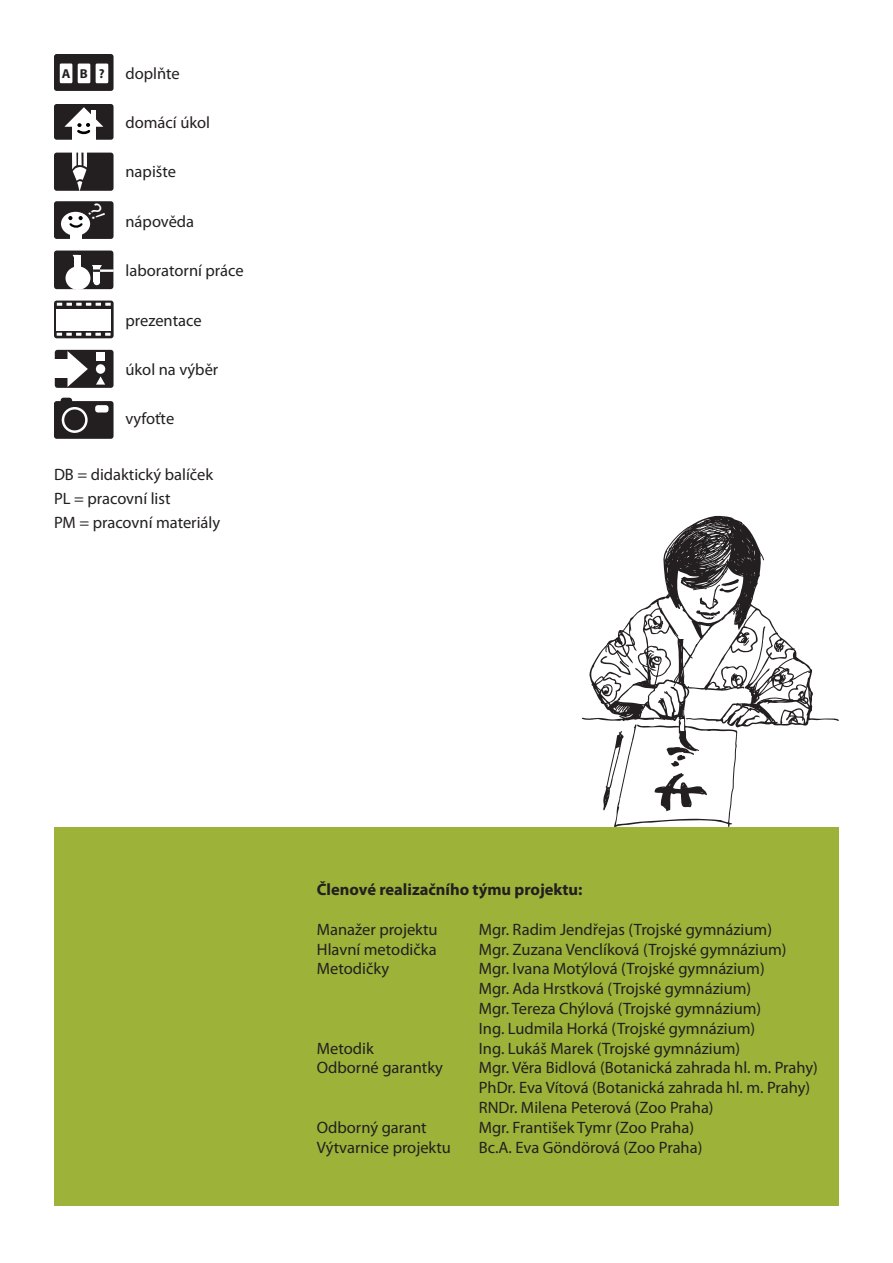
<style>
.page{position:relative;width:893px;height:1263px;background:#fff}
.page>*{position:absolute;margin:0;border:0;box-sizing:border-box;transform-origin:0 0}
.t1{font:16.5px "Myriad Pro";color:#231f20}
.t2{font:700 16.5px "Myriad Pro";color:#231f20}
.t3{font:700 12.9px "Myriad Pro";color:#231f20}
</style>
<div class="page">
<div style="left:54px;top:827px;width:785px;height:379px;background:#9cb239"></div>
<svg style="left:582px;top:515px;width:257px;height:312px"></svg>
<div style="left:54px;top:401px;width:60px;height:38px;background:#231f20;border-radius:3px"></div>
<svg style="left:62px;top:407px;width:26px;height:26px"></svg>
<div style="left:95px;top:405px;width:14px;height:7px;background:#fff;border-radius:3px"></div>
<div style="left:61px;top:398px;width:11px;height:6px;background:#231f20;border-radius:3px"></div>
<div style="left:64px;top:409px;width:21px;height:21px;background:#231f20;border-radius:50%"></div>
<div style="left:54px;top:201px;width:60px;height:38px;background:#231f20;border-radius:3px"></div>
<div style="left:70px;top:220px;width:12px;height:20px;background:#fff"></div>
<div style="left:61px;top:212px;width:29px;height:24px;background:#fff;border-radius:50%"></div>
<div style="left:55px;top:350px;width:59px;height:38px;background:#231f20;border-radius:3px"></div>
<div style="left:54px;top:360px;width:17px;height:18px;background:#fff"></div>
<svg style="left:67px;top:351px;width:38px;height:36px"></svg>
<div style="left:54px;top:153px;width:60px;height:38px;background:#231f20;border-radius:3px"></div>
<svg style="left:72px;top:152px;width:15px;height:39px"></svg>
<div style="left:54px;top:104px;width:60px;height:36px;background:#231f20;border-radius:3px"></div>
<div style="left:72px;top:123px;width:24px;height:17px;background:#fff"></div>
<svg style="left:64px;top:107px;width:39px;height:26px"></svg>
<div style="left:91px;top:111px;width:5px;height:10px;background:#fff"></div>
<svg style="left:54px;top:301px;width:60px;height:37px"></svg>
<div style="left:57px;top:309px;width:54px;height:21px;background:#fff"></div>
<svg style="left:57px;top:303px;width:54px;height:3px"></svg>
<svg style="left:57px;top:333px;width:54px;height:3px"></svg>
<div style="left:54px;top:54px;width:60px;height:37px;background:#231f20;border-radius:3px"></div>
<div style="left:60px;top:64px;width:12px;height:19px;background:#fff"></div>
<div style="left:78px;top:64px;width:12px;height:19px;background:#fff"></div>
<div style="left:96px;top:64px;width:12px;height:19px;background:#fff"></div>
<div style="left:54px;top:251px;width:59px;height:38px;background:#231f20;border-radius:3px"></div>
<svg style="left:94px;top:282px;width:6px;height:3px"></svg>
<div style="left:66px;top:266px;width:24px;height:24px;background:#fff;border-radius:50%"></div>
<div style="left:75px;top:255px;width:6px;height:20px;background:#fff"></div>
<div style="left:94px;top:265px;width:6px;height:17px;background:#fff"></div>
<svg style="left:92px;top:265px;width:10px;height:7px"></svg>
<hr style="left:100px;top:269px;width:14px;height:3px;background:#fff">
<svg style="left:67px;top:211px;width:24px;height:16px"></svg>
<p class="t3" style="left:62px;top:65px;width:45px">AB?</p>
<p class="t1" style="left:125px;top:63px;width:56px">doplňte</p>
<p class="t1" style="left:125px;top:112px;width:86px">domácí úkol</p>
<p class="t1" style="left:125px;top:162px;width:52px">napište</p>
<p class="t1" style="left:125px;top:211px;width:70px">nápověda</p>
<p class="t1" style="left:126px;top:261px;width:120px">laboratorní práce</p>
<p class="t1" style="left:126px;top:310px;width:78px">prezentace</p>
<p class="t1" style="left:125px;top:359px;width:94px">úkol na výběr</p>
<p class="t1" style="left:125px;top:409px;width:50px">vyfoťte</p>
<p class="t1" style="left:54px;top:464px;width:161px">DB = didaktický balíček</p>
<p class="t1" style="left:54px;top:488px;width:118px">PL = pracovní list</p>
<p class="t1" style="left:54px;top:512px;width:168px">PM = pracovní materiály</p>
<p class="t2" style="left:317px;top:879px;width:267px">Členové realizačního týmu projektu:</p>
<p class="t1" style="left:317px;top:919px;width:122px">Manažer projektu</p>
<p class="t1" style="left:479px;top:919px;width:295px">Mgr. Radim Jendřejas (Trojské gymnázium)</p>
<p class="t1" style="left:317px;top:939px;width:122px">Hlavní metodička</p>
<p class="t1" style="left:479px;top:939px;width:309px">Mgr. Zuzana Venclíková (Trojské gymnázium)</p>
<p class="t1" style="left:317px;top:959px;width:74px">Metodičky</p>
<p class="t1" style="left:479px;top:959px;width:287px">Mgr. Ivana Motýlová (Trojské gymnázium)</p>
<p class="t1" style="left:479px;top:978px;width:274px">Mgr. Ada Hrstková (Trojské gymnázium)</p>
<p class="t1" style="left:479px;top:998px;width:284px">Mgr. Tereza Chýlová (Trojské gymnázium)</p>
<p class="t1" style="left:479px;top:1018px;width:278px">Ing. Ludmila Horká (Trojské gymnázium)</p>
<p class="t1" style="left:317px;top:1038px;width:58px">Metodik</p>
<p class="t1" style="left:479px;top:1038px;width:263px">Ing. Lukáš Marek (Trojské gymnázium)</p>
<p class="t1" style="left:317px;top:1058px;width:128px">Odborné garantky</p>
<p class="t1" style="left:479px;top:1058px;width:341px">Mgr. Věra Bidlová (Botanická zahrada hl. m. Prahy)</p>
<p class="t1" style="left:479px;top:1077px;width:333px">PhDr. Eva Vítová (Botanická zahrada hl. m. Prahy)</p>
<p class="t1" style="left:479px;top:1097px;width:236px">RNDr. Milena Peterová (Zoo Praha)</p>
<p class="t1" style="left:317px;top:1117px;width:111px">Odborný garant</p>
<p class="t1" style="left:479px;top:1117px;width:217px">Mgr. František Tymr (Zoo Praha)</p>
<p class="t1" style="left:317px;top:1137px;width:136px">Výtvarnice projektu</p>
<p class="t1" style="left:479px;top:1137px;width:225px">Bc.A. Eva Göndörová (Zoo Praha)</p>
</div>
